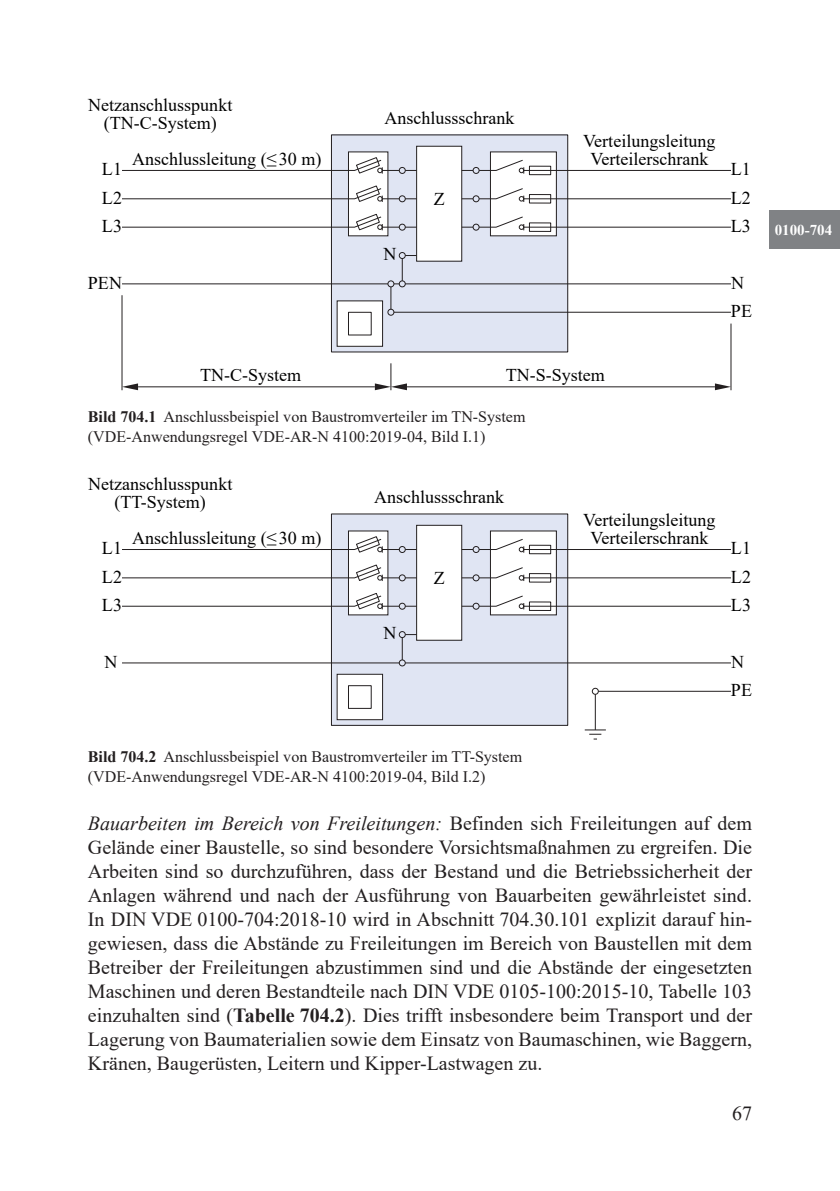
<style>
.page{position:relative;width:840px;height:1191px;background:#fff}
.page>*{position:absolute;margin:0;border:0;box-sizing:border-box;transform-origin:0 0}
.t1{font:20px/24px "Times New Roman";color:#231f20;text-align:justify}
.t2{font:18px/28.4px "Times New Roman";color:#000001;text-align:justify}
.t3{font:16px/20px "Times New Roman";color:#231f20}
.t4{font:700 15px "Times New Roman";color:#fff}
.s1{font-weight:700}
.s2{font-style:italic}
</style>
<div class="page">
<div style="left:768px;top:210px;width:71px;height:39px;background:#808285"></div>
<div style="left:331px;top:135px;width:236px;height:217px;background:#e0e5f3"></div>
<div style="left:416px;top:146px;width:45px;height:115px;background:#fff"></div>
<div style="left:416px;top:146px;width:46px;height:116px;border:1px solid #231f20"></div>
<div style="left:490px;top:152px;width:66px;height:84px;background:#fff"></div>
<div style="left:348px;top:152px;width:39px;height:84px;background:#fff"></div>
<div style="left:398px;top:167px;width:7px;height:7px;border:1px solid #231f20;border-radius:50%"></div>
<div style="left:337px;top:301px;width:45px;height:45px;background:#fff"></div>
<div style="left:336px;top:300px;width:47px;height:47px;border:1px solid #231f20"></div>
<div style="left:348px;top:312px;width:23px;height:23px;border:1px solid #231f20"></div>
<div style="left:528px;top:166px;width:23px;height:9px;border:1px solid #231f20"></div>
<div style="left:528px;top:194px;width:23px;height:9px;border:1px solid #231f20"></div>
<div style="left:528px;top:222px;width:23px;height:10px;border:1px solid #231f20"></div>
<hr style="left:523px;top:170px;width:207px;height:1px;background:#231f20">
<svg style="left:122px;top:156px;width:277px;height:18px"></svg>
<svg style="left:461px;top:159px;width:63px;height:15px"></svg>
<div style="left:398px;top:195px;width:7px;height:7px;border:1px solid #231f20;border-radius:50%"></div>
<svg style="left:122px;top:185px;width:277px;height:17px"></svg>
<hr style="left:523px;top:198px;width:207px;height:1px;background:#231f20">
<svg style="left:461px;top:187px;width:63px;height:15px"></svg>
<div style="left:398px;top:224px;width:7px;height:7px;border:1px solid #231f20;border-radius:50%"></div>
<div style="left:398px;top:252px;width:7px;height:7px;border:1px solid #231f20;border-radius:50%"></div>
<div style="left:387px;top:280px;width:7px;height:7px;border:1px solid #231f20;border-radius:50%"></div>
<div style="left:387px;top:309px;width:7px;height:7px;border:1px solid #231f20;border-radius:50%"></div>
<hr style="left:405px;top:283px;width:325px;height:1px;background:#231f20">
<hr style="left:122px;top:283px;width:265px;height:1px;background:#231f20">
<svg style="left:122px;top:213px;width:277px;height:18px"></svg>
<div style="left:472px;top:224px;width:7px;height:7px;border:1px solid #231f20;border-radius:50%"></div>
<hr style="left:523px;top:227px;width:207px;height:1px;background:#231f20">
<svg style="left:461px;top:216px;width:63px;height:14px"></svg>
<svg style="left:390px;top:255px;width:26px;height:54px"></svg>
<hr style="left:393px;top:312px;width:337px;height:1px;background:#231f20">
<hr style="left:138px;top:386px;width:236px;height:1px;background:#231f20">
<hr style="left:407px;top:386px;width:307px;height:1px;background:#231f20">
<svg style="left:714px;top:383px;width:16px;height:7px"></svg>
<svg style="left:123px;top:383px;width:15px;height:7px"></svg>
<svg style="left:374px;top:363px;width:33px;height:27px"></svg>
<hr style="left:122px;top:295px;width:1px;height:95px;background:#231f20">
<hr style="left:730px;top:323px;width:1px;height:67px;background:#231f20">
<div style="left:331px;top:514px;width:236px;height:211px;background:#e0e5f3"></div>
<div style="left:416px;top:525px;width:45px;height:115px;background:#fff"></div>
<div style="left:416px;top:525px;width:46px;height:115px;border:1px solid #231f20"></div>
<div style="left:490px;top:531px;width:66px;height:84px;background:#fff"></div>
<div style="left:348px;top:531px;width:39px;height:84px;background:#fff"></div>
<div style="left:528px;top:601px;width:23px;height:10px;border:1px solid #231f20"></div>
<hr style="left:523px;top:606px;width:207px;height:1px;background:#231f20">
<div style="left:528px;top:545px;width:23px;height:9px;border:1px solid #231f20"></div>
<hr style="left:523px;top:549px;width:207px;height:1px;background:#231f20">
<div style="left:528px;top:573px;width:23px;height:9px;border:1px solid #231f20"></div>
<hr style="left:523px;top:577px;width:207px;height:1px;background:#231f20">
<div style="left:398px;top:546px;width:7px;height:7px;border:1px solid #231f20;border-radius:50%"></div>
<svg style="left:122px;top:535px;width:277px;height:18px"></svg>
<div style="left:337px;top:674px;width:45px;height:45px;background:#fff"></div>
<div style="left:336px;top:674px;width:47px;height:46px;border:1px solid #231f20"></div>
<div style="left:348px;top:685px;width:23px;height:24px;border:1px solid #231f20"></div>
<div style="left:472px;top:546px;width:7px;height:7px;border:1px solid #231f20;border-radius:50%"></div>
<svg style="left:461px;top:538px;width:63px;height:14px"></svg>
<div style="left:398px;top:574px;width:7px;height:7px;border:1px solid #231f20;border-radius:50%"></div>
<svg style="left:122px;top:564px;width:277px;height:17px"></svg>
<svg style="left:461px;top:566px;width:63px;height:15px"></svg>
<div style="left:398px;top:603px;width:7px;height:6px;border:1px solid #231f20;border-radius:50%"></div>
<div style="left:398px;top:631px;width:7px;height:7px;border:1px solid #231f20;border-radius:50%"></div>
<div style="left:398px;top:659px;width:7px;height:7px;border:1px solid #231f20;border-radius:50%"></div>
<hr style="left:405px;top:662px;width:325px;height:1px;background:#231f20">
<hr style="left:122px;top:662px;width:277px;height:1px;background:#231f20">
<hr style="left:598px;top:691px;width:132px;height:1px;background:#231f20">
<hr style="left:594px;top:694px;width:1px;height:36px;background:#231f20">
<svg style="left:122px;top:592px;width:277px;height:18px"></svg>
<div style="left:591px;top:688px;width:7px;height:6px;border:1px solid #231f20;border-radius:50%"></div>
<svg style="left:461px;top:595px;width:63px;height:14px"></svg>
<svg style="left:401px;top:634px;width:15px;height:26px"></svg>
<svg style="left:584px;top:729px;width:21px;height:10px"></svg>
<p class="t2" style="left:88px;top:96px;width:145px;line-height:18px;text-align:center">Netzanschlusspunkt (TN-C-System)</p>
<p class="t2" style="left:102px;top:154px;width:21px">L1<br>L2<br>L3</p>
<p class="t2" style="left:132px;top:144px;width:191px">Anschlussleitung (≤30 m)</p>
<p class="t2" style="left:384px;top:103px;width:131px">Anschlussschrank</p>
<p class="t2" style="left:383px;top:239px;width:14px">N</p>
<p class="t2" style="left:433px;top:185px;width:12px">Z</p>
<p class="t2" style="left:583px;top:131px;width:133px;line-height:18px;text-align:center">Verteilungsleitung<br>Verteilerschrank</p>
<p class="t2" style="left:730px;top:154px;width:21px">L1<br>L2<br>L3</p>
<p class="t2" style="left:88px;top:268px;width:36px">PEN</p>
<p class="t2" style="left:730px;top:268px;width:14px">N</p>
<p class="t2" style="left:730px;top:296px;width:23px">PE</p>
<p class="t2" style="left:200px;top:360px;width:102px">TN-C-System</p>
<p class="t2" style="left:505px;top:360px;width:100px">TN-S-System</p>
<p class="t3" style="left:88px;top:406px;width:439px"><span class="s1">Bild 704.1</span> Anschlussbeispiel von Baustromverteiler im TN-System (VDE-Anwendungsregel VDE-AR-N 4100:2019-04, Bild I.1)</p>
<p class="t2" style="left:88px;top:475px;width:145px;line-height:18px;text-align:center">Netzanschlusspunkt (TT-System)</p>
<p class="t2" style="left:102px;top:533px;width:21px">L1<br>L2<br>L3</p>
<p class="t2" style="left:132px;top:523px;width:191px">Anschlussleitung (≤30 m)</p>
<p class="t2" style="left:374px;top:482px;width:131px">Anschlussschrank</p>
<p class="t2" style="left:383px;top:618px;width:14px">N</p>
<p class="t2" style="left:433px;top:563px;width:12px">Z</p>
<p class="t2" style="left:583px;top:510px;width:133px;line-height:18px;text-align:center">Verteilungsleitung<br>Verteilerschrank</p>
<p class="t2" style="left:730px;top:533px;width:21px">L1<br>L2<br>L3</p>
<p class="t2" style="left:104px;top:647px;width:14px">N</p>
<p class="t2" style="left:730px;top:647px;width:14px">N</p>
<p class="t2" style="left:730px;top:675px;width:23px">PE</p>
<p class="t3" style="left:88px;top:746px;width:435px"><span class="s1">Bild 704.2</span> Anschlussbeispiel von Baustromverteiler im TT-System (VDE-Anwendungsregel VDE-AR-N 4100:2019-04, Bild I.2)</p>
<p class="t1" style="left:88px;top:811px;width:665px"><span class="s2">Bauarbeiten im Bereich von Freileitungen:</span> Befinden sich Freileitungen auf dem Gelände einer Baustelle, so sind besondere Vorsichtsmaßnahmen zu ergreifen. Die Arbeiten sind so durchzuführen, dass der Bestand und die Betriebssicherheit der Anlagen während und nach der Ausführung von Bauarbeiten gewährleistet sind.<br>In DIN VDE 0100-704:2018-10 wird in Abschnitt 704.30.101 explizit darauf hin&shy;gewiesen, dass die Abstände zu Freileitungen im Bereich von Baustellen mit dem Betreiber der Freileitungen abzustimmen sind und die Abstände der eingesetzten Maschinen und deren Bestandteile nach DIN VDE 0105-100:2015-10, Tabelle 103 einzuhalten sind (<span class="s1">Tabelle 704.2</span>). Dies trifft insbesondere beim Transport und der Lagerung von Baumaterialien sowie dem Einsatz von Baumaschinen, wie Baggern, Kränen, Baugerüsten, Leitern und Kipper-Lastwagen zu.</p>
<p class="t1" style="left:731px;top:1100px;width:21px">67</p>
<p class="t4" style="left:774px;top:219px;width:59px">0100-704</p>
</div>
